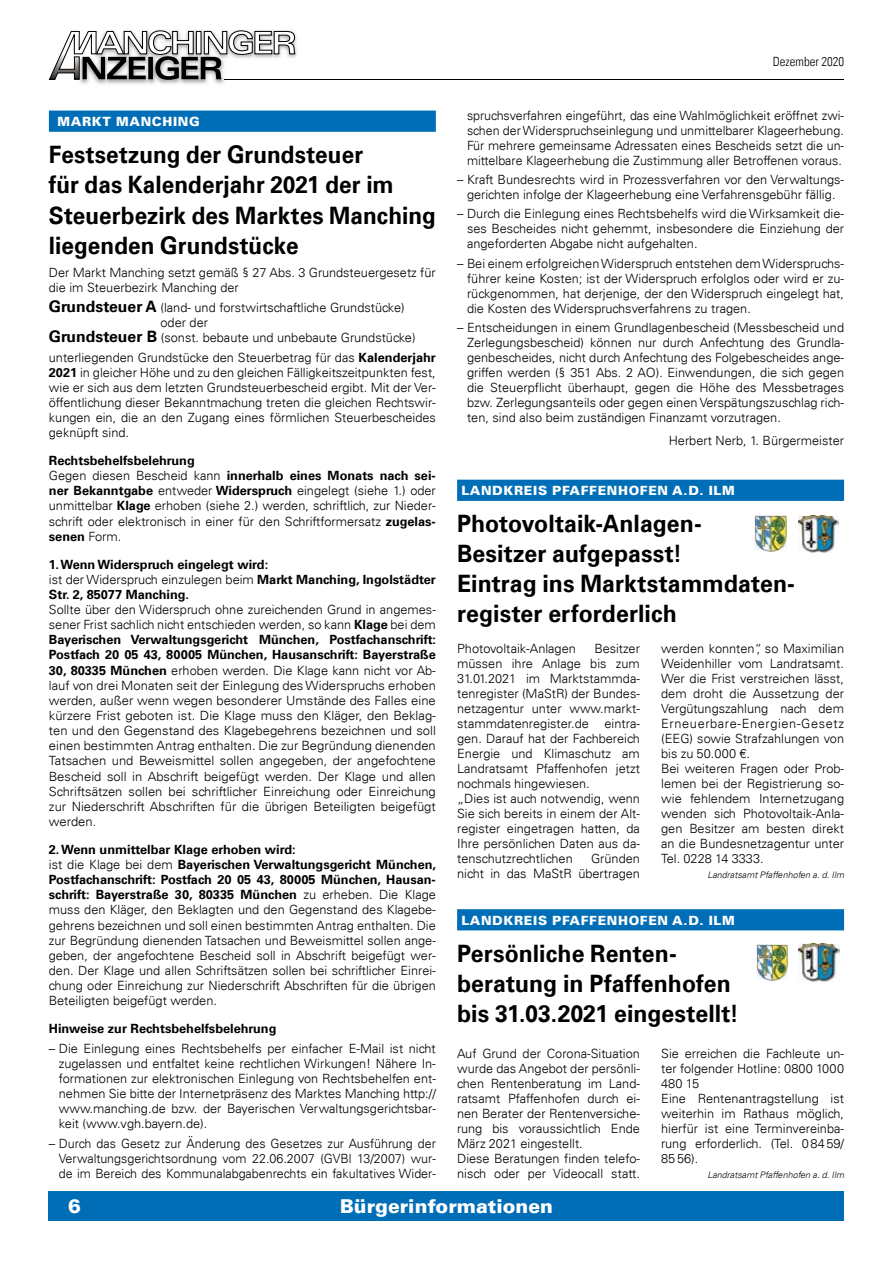
<style>
.page{position:relative;width:893px;height:1263px;background:#fff}
.page>*{position:absolute;margin:0;border:0;box-sizing:border-box;transform-origin:0 0}
.t1{font:700 24px/30px "Univers LT";letter-spacing:.005em;color:#000;scale:.96 1}
.t2{font:700 24px/30.2px "Univers LT";letter-spacing:.005em;color:#000;scale:.94 1}
.t3{font:900 19.2px "Univers LT";color:#fff}
.t4{font:300 12.75px/15px "Univers LT";color:#000;text-align:justify}
.t5{font:700 12.75px/15.1px "Univers LT";color:#000}
.t6{font:900 12.75px "Univers LT";letter-spacing:.05em;color:#fff}
.t7{font:300 condensed 12.75px "Univers LT";color:#000}
.t8{font:italic 300 9px "Univers LT";color:#000}
.s1{font-weight:700;font-size:15.75px}
.s2{font-weight:700}
.s3{font-weight:300}
</style>
<div class="page">
<img style="left:80px;top:34px;width:217px;height:50px">
<svg style="left:49px;top:30px;width:246px;height:50px"></svg>
<hr style="left:225px;top:79px;width:619px;height:1px;background:#000">
<div style="left:49px;top:1191px;width:795px;height:29px;background:#006eb7"></div>
<div style="left:49px;top:111px;width:387px;height:21px;background:#006eb7"></div>
<img style="left:798px;top:515px;width:40px;height:38px">
<img style="left:755px;top:516px;width:31px;height:36px">
<div style="left:457px;top:480px;width:387px;height:21px;background:#006eb7"></div>
<img style="left:799px;top:944px;width:40px;height:37px">
<img style="left:756px;top:944px;width:32px;height:36px">
<div style="left:457px;top:909px;width:387px;height:21px;background:#006eb7"></div>
<p class="t6" style="left:57px;top:114px;width:144px">MARKT MANCHING</p>
<h1 class="t2" style="left:49px;top:140px;width:413px">Festsetzung der Grundsteuer<br>für das Kalenderjahr 2021 der im<br>Steuerbezirk des Marktes Manching liegenden Grundstücke</h1>
<p class="t4" style="left:49px;top:265px;width:388px">Der Markt Manching setzt gemäß § 27 Abs. 3 Grundsteuergesetz für die im Steuerbezirk Manching der</p>
<p class="t4" style="left:49px;top:300px;width:357px"><span class="s1">Grundsteuer A</span> (land- und forstwirtschaftliche Grundstücke)</p>
<p class="t4" style="left:161px;top:315px;width:49px">oder der</p>
<p class="t4" style="left:49px;top:330px;width:368px"><span class="s1">Grundsteuer B</span> (sonst. bebaute und unbebaute Grundstücke)</p>
<p class="t4" style="left:49px;top:349px;width:388px">unterliegenden Grundstücke den Steuerbetrag für das <span class="s2">Kalenderjahr 2021</span> in gleicher Höhe und zu den gleichen Fälligkeitszeitpunkten fest, wie er sich aus dem letzten Grundsteuerbescheid ergibt. Mit der Ver&shy;öffentlichung dieser Bekanntmachung treten die gleichen Rechtswir&shy;kungen ein, die an den Zugang eines förmlichen Steuerbescheides geknüpft sind.</p>
<p class="t4" style="left:49px;top:453px;width:388px;text-align:left"><span class="s2">Rechtsbehelfsbelehrung<br></span>Gegen diesen Bescheid kann <span class="s2">innerhalb eines Monats nach sei&shy;ner Bekanntgabe</span> entweder <span class="s2">Widerspruch</span> eingelegt (siehe 1.) oder unmittelbar <span class="s2">Klage</span> erhoben (siehe 2.) werden, schriftlich, zur Nieder&shy;schrift oder elektronisch in einer für den Schriftformersatz <span class="s2">zugelas&shy;senen</span> Form.</p>
<p class="t5" style="left:49px;top:557px;width:388px">1. Wenn Widerspruch eingelegt wird:<br><span class="s3">ist der Widerspruch einzulegen beim</span> Markt Manching, Ingolstädter<br>Str. 2, 85077 Manching.</p>
<p class="t4" style="left:49px;top:602px;width:389px">Sollte über den Widerspruch ohne zureichenden Grund in angemes&shy;sener Frist sachlich nicht entschieden werden, so kann <span class="s2">Klage</span> bei dem <span class="s2">Bayerischen Verwaltungsgericht München, Postfachanschrift:<br>Postfach 20 05 43, 80005 München, Hausanschrift: Bayerstraße 30, 80335 München</span> erhoben werden. Die Klage kann nicht vor Ab&shy;lauf von drei Monaten seit der Einlegung des Widerspruchs erhoben werden, außer wenn wegen besonderer Umstände des Falles eine kürzere Frist geboten ist. Die Klage muss den Kläger, den Beklag&shy;ten und den Gegenstand des Klagebegehrens bezeichnen und soll einen bestimmten Antrag enthalten. Die zur Begründung dienenden Tatsachen und Beweismittel sollen angegeben, der angefochtene Bescheid soll in Abschrift beigefügt werden. Der Klage und allen Schriftsätzen sollen bei schriftlicher Einreichung oder Einreichung zur Niederschrift Abschriften für die übrigen Beteiligten beigefügt werden.</p>
<p class="t4" style="left:49px;top:842px;width:389px;text-align:left"><span class="s2">2. Wenn unmittelbar Klage erhoben wird:<br></span>ist die Klage bei dem <span class="s2">Bayerischen Verwaltungsgericht München, Postfachanschrift: Postfach 20 05 43, 80005 München, Hausan&shy;schrift: Bayerstraße 30, 80335 München</span> zu erheben. Die Klage muss den Kläger, den Beklagten und den Gegenstand des Klagebe&shy;gehrens bezeichnen und soll einen bestimmten Antrag enthalten. Die zur Begründung dienenden Tatsachen und Beweismittel sollen ange&shy;geben, der angefochtene Bescheid soll in Abschrift beigefügt wer&shy;den. Der Klage und allen Schriftsätzen sollen bei schriftlicher Einrei&shy;chung oder Einreichung zur Niederschrift Abschriften für die übrigen Beteiligten beigefügt werden.</p>
<p class="t5" style="left:49px;top:1021px;width:229px">Hinweise zur Rechtsbehelfsbelehrung</p>
<p class="t4" style="left:59px;top:1040px;width:379px;text-indent:-10px">– Die Einlegung eines Rechtsbehelfs per einfacher E-Mail ist nicht zugelassen und entfaltet keine rechtlichen Wirkungen! Nähere In&shy;formationen zur elektronischen Einlegung von Rechtsbehelfen ent&shy;nehmen Sie bitte der Internetpräsenz des Marktes Manching http:// www.manching.de bzw. der Bayerischen Verwaltungsgerichtsbar&shy;keit (www.vgh.bayern.de).</p>
<p class="t4" style="left:59px;top:1135px;width:379px;text-indent:-10px">– Durch das Gesetz zur Änderung des Gesetzes zur Ausführung der Verwaltungsgerichtsordnung vom 22.06.2007 (GVBl 13/2007) wur&shy;de im Bereich des Kommunalabgabenrechts ein fakultatives Wider-</p>
<p class="t7" style="left:773px;top:53px;width:73px">Dezember 2020</p>
<p class="t4" style="left:467px;top:108px;width:379px">spruchsverfahren eingeführt, das eine Wahlmöglichkeit eröffnet zwi&shy;schen der Widerspruchseinlegung und unmittelbarer Klageerhebung.<br>Für mehrere gemeinsame Adressaten eines Bescheids setzt die un&shy;mittelbare Klageerhebung die Zustimmung aller Betroffenen voraus.</p>
<p class="t4" style="left:457px;top:172px;width:388px;text-align:center">– Kraft Bundesrechts wird in Prozessverfahren vor den Verwaltungs&shy;gerichten infolge der Klageerhebung eine Verfahrensgebühr fällig.</p>
<p class="t4" style="left:467px;top:206px;width:379px;text-indent:-10px">– Durch die Einlegung eines Rechtsbehelfs wird die Wirksamkeit die&shy;ses Bescheides nicht gehemmt, insbesondere die Einziehung der angeforderten Abgabe nicht aufgehalten.</p>
<p class="t4" style="left:467px;top:255px;width:379px;text-indent:-10px">– Bei einem erfolgreichen Widerspruch entstehen dem Widerspruchs&shy;führer keine Kosten; ist der Widerspruch erfolglos oder wird er zu&shy;rückgenommen, hat derjenige, der den Widerspruch eingelegt hat, die Kosten des Widerspruchsverfahrens zu tragen.</p>
<p class="t4" style="left:467px;top:320px;width:379px;text-indent:-10px">– Entscheidungen in einem Grundlagenbescheid (Messbescheid und Zerlegungsbescheid) können nur durch Anfechtung des Grundla&shy;genbescheides, nicht durch Anfechtung des Folgebescheides ange&shy;griffen werden (§ 351 Abs. 2 AO). Einwendungen, die sich gegen die Steuerpflicht überhaupt, gegen die Höhe des Messbetrages bzw. Zerlegungsanteils oder gegen einen Verspätungszuschlag rich&shy;ten, sind also beim zuständigen Finanzamt vorzutragen.</p>
<p class="t4" style="left:669px;top:433px;width:177px">Herbert Nerb, 1. Bürgermeister</p>
<p class="t6" style="left:461px;top:483px;width:275px">LANDKREIS PFAFFENHOFEN A.D. ILM</p>
<h1 class="t1" style="left:457px;top:509px;width:353px">Photovoltaik-Anlagen-<br>Besitzer aufgepasst!<br>Eintrag ins Marktstammdaten&shy;register erforderlich</h1>
<p class="t4" style="left:457px;top:641px;width:120px">Photovoltaik-Anlagen</p>
<p class="t4" style="left:661px;top:641px;width:184px;text-align:left">werden konnten“, so Maximilian<br>Weidenhiller vom Landratsamt.<br>Wer die Frist verstreichen lässt, dem droht die Aussetzung der<br>Vergütungszahlung nach dem<br>Erneuerbare-Energien-Gesetz (EEG) sowie Strafzahlungen von bis zu 50.000 €.<br>Bei weiteren Fragen oder Prob&shy;lemen bei der Registrierung so&shy;wie fehlendem Internetzugang wenden sich Photovoltaik-Anla&shy;gen Besitzer am besten direkt an die Bundesnetzagentur unter<br>Tel. 0228 14 3333.</p>
<p class="t8" style="left:707px;top:869px;width:138px">Landratsamt Pfaffenhofen a. d. Ilm</p>
<p class="t6" style="left:461px;top:912px;width:275px">LANDKREIS PFAFFENHOFEN A.D. ILM</p>
<h1 class="t1" style="left:457px;top:938px;width:295px">Persönliche Renten&shy;beratung in Pfaffenhofen bis 31.03.2021 eingestellt!</h1>
<p class="t4" style="left:457px;top:1046px;width:184px;text-align:left">Auf Grund der Corona-Situation wurde das Angebot der persönli&shy;chen Rentenberatung im Land&shy;ratsamt Pfaffenhofen durch ei&shy;nen Berater der Rentenversiche&shy;rung bis voraussichtlich Ende<br>März 2021 eingestellt.<br>Diese Beratungen finden telefo&shy;nisch oder per Videocall statt.</p>
<p class="t4" style="left:661px;top:1046px;width:184px;text-align:left">Sie erreichen die Fachleute un&shy;ter folgender Hotline: 0800 1000<br>480 15<br>Eine Rentenantragstellung ist weiterhin im Rathaus möglich, hierfür ist eine Terminvereinba&shy;rung erforderlich. (Tel. 08459/<br>8556).</p>
<p class="t4" style="left:457px;top:641px;width:184px;text-align:left;text-indent:137px">Besitzer müssen ihre Anlage bis zum<br>31.01.2021 im Marktstammda&shy;tenregister (MaStR) der Bundes&shy;netzagentur unter www.markt&shy;stammdatenregister.de eintra&shy;gen. Darauf hat der Fachbereich<br>Energie und Klimaschutz am<br>Landratsamt Pfaffenhofen jetzt nochmals hingewiesen.<br>„Dies ist auch notwendig, wenn<br>Sie sich bereits in einem der Alt&shy;register eingetragen hatten, da<br>Ihre persönlichen Daten aus da&shy;tenschutzrechtlichen</p>
<p class="t4" style="left:457px;top:851px;width:184px;text-align:right">Gründen<br>nicht in das MaStR übertragen</p>
<p class="t8" style="left:707px;top:1169px;width:138px">Landratsamt Pfaffenhofen a. d. Ilm</p>
<h2 class="t3" style="left:68px;top:1193px;width:14px">6</h2>
<h2 class="t3" style="left:340px;top:1193px;width:214px">Bürgerinformationen</h2>
</div>
